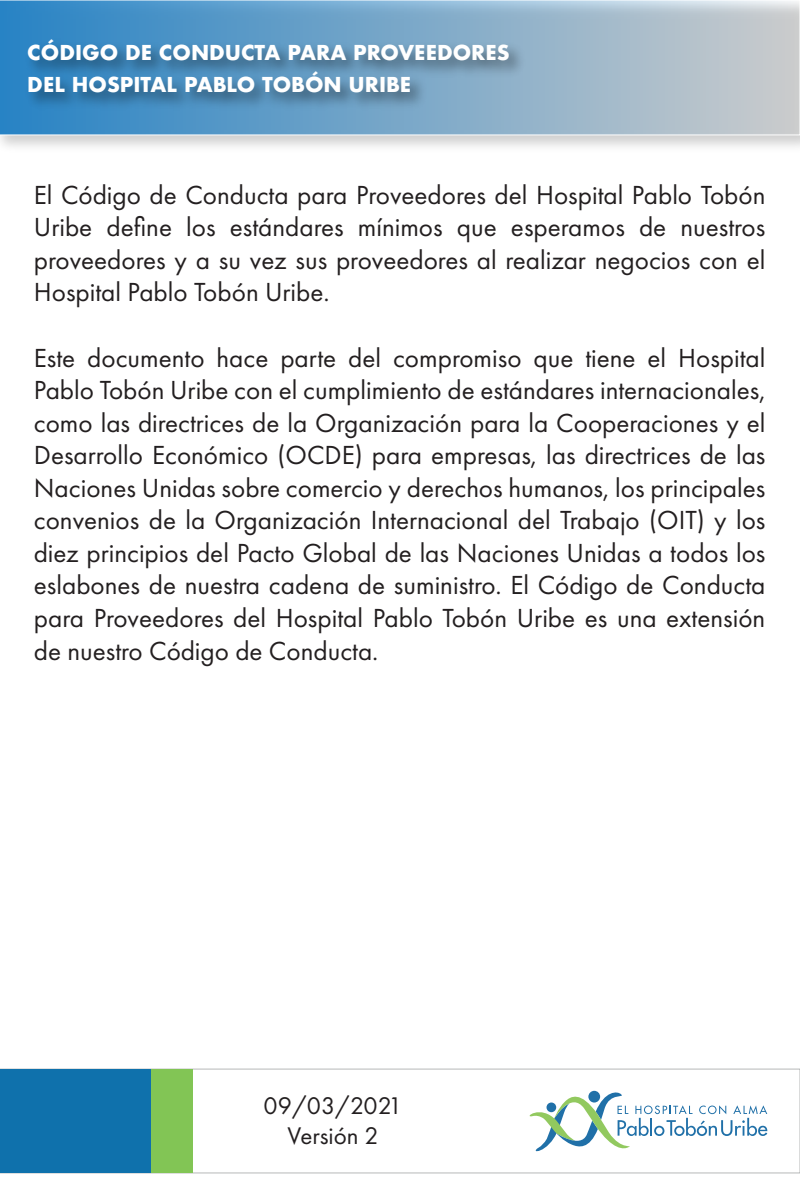
<style>
.page{position:relative;width:800px;height:1191px;background:#fff}
.page>*{position:absolute;margin:0;border:0;box-sizing:border-box;transform-origin:0 0}
.t1{font:27.1px/32.5px "Futura PT";color:#231f20;text-align:justify}
.t2{font:25px/30px "Futura PT";color:#231f20;text-align:center}
.t3{font:700 20px/32px "Futura";color:#fff}
</style>
<div class="page">
<svg style="left:0;top:0;width:800px;height:135px;background:#8fb2cc"></svg>
<img style="left:19px;top:31px;width:520px;height:90px">
<svg style="left:193px;top:1069px;width:607px;height:104px"></svg>
<div style="left:0;top:1069px;width:151px;height:104px;background:#0f71ac"></div>
<div style="left:151px;top:1069px;width:42px;height:104px;background:#82c555"></div>
<svg style="left:522px;top:1090px;width:245px;height:64px"></svg>
<p class="t3" style="left:27px;top:37px;width:484px">CÓDIGO DE CONDUCTA PARA PROVEEDORES<br>DEL HOSPITAL PABLO TOBÓN URIBE</p>
<p class="t1" style="left:34px;top:178px;width:733px">El Código de Conducta para Proveedores del Hospital Pablo Tobón Uribe define los estándares mínimos que esperamos de nuestros proveedores y a su vez sus proveedores al realizar negocios con el Hospital Pablo Tobón Uribe.</p>
<p class="t1" style="left:34px;top:341px;width:733px">Este documento hace parte del compromiso que tiene el Hospital Pablo Tobón Uribe con el cumplimiento de estándares internacionales, como las directrices de la Organización para la Cooperaciones y el Desarrollo Económico (OCDE) para empresas, las directrices de las Naciones Unidas sobre comercio y derechos humanos, los principales convenios de la Organización Internacional del Trabajo (OIT) y los diez principios del Pacto Global de las Naciones Unidas a todos los eslabones de nuestra cadena de suministro. El Código de Conducta para Proveedores del Hospital Pablo Tobón Uribe es una extensión de nuestro Código de Conducta.</p>
<p class="t2" style="left:264px;top:1090px;width:140px">09/03/2021<br>Versión 2</p>
</div>
